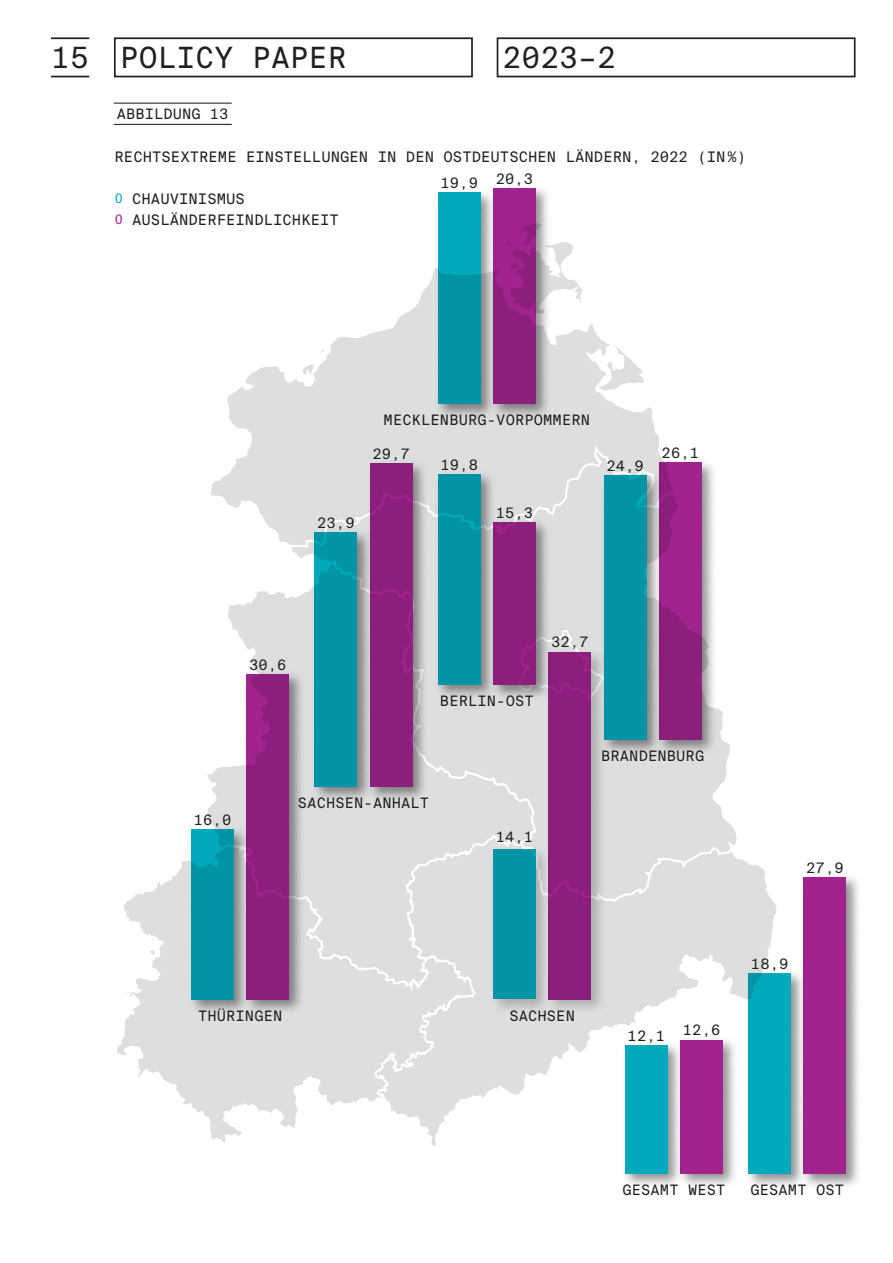
<style>
.page{position:relative;width:893px;height:1263px;background:#fff}
.page>*{position:absolute;margin:0;border:0;box-sizing:border-box;transform-origin:0 0}
.t1{font:29.25px "Suisse Intl Mono";color:#231f20}
.t2{font:14.55px/21.3px "Suisse Intl Mono";color:#231f20}
.t3{font:14.4px "Suisse Intl Mono";letter-spacing:.005em;color:#231f20}
.s1{font-family:"Myriad Pro";color:#00aabc}
.s2{font-family:"Myriad Pro";color:#a2238e}
</style>
<div class="page">
<svg style="left:210px;top:242px;width:449px;height:301px"></svg>
<svg style="left:477px;top:859px;width:299px;height:239px"></svg>
<svg style="left:207px;top:591px;width:282px;height:401px"></svg>
<svg style="left:117px;top:860px;width:360px;height:286px"></svg>
<svg style="left:288px;top:442px;width:452px;height:462px"></svg>
<svg style="left:517px;top:630px;width:83px;height:72px"></svg>
<div style="left:311px;top:529px;width:62px;height:273px;background:#231f20;opacity:.5"></div>
<div style="left:315px;top:533px;width:42px;height:254px;background:#0094a5"></div>
<div style="left:489px;top:845px;width:63px;height:170px;background:#231f20;opacity:.25"></div>
<div style="left:493px;top:849px;width:43px;height:150px;background:#0094a5"></div>
<div style="left:744px;top:969px;width:63px;height:221px;background:#231f20;opacity:.5"></div>
<div style="left:748px;top:973px;width:43px;height:201px;background:#00aabc"></div>
<div style="left:600px;top:471px;width:62px;height:285px;background:#231f20;opacity:.5"></div>
<div style="left:604px;top:475px;width:42px;height:265px;background:#0094a5"></div>
<div style="left:114px;top:37px;width:359px;height:40px;border:2px solid #231f20"></div>
<div style="left:497px;top:37px;width:358px;height:40px;border:2px solid #231f20"></div>
<hr style="left:51px;top:37px;width:38px;height:2px;background:#231f20">
<hr style="left:51px;top:76px;width:38px;height:1px;background:#231f20">
<div style="left:243px;top:670px;width:62px;height:345px;background:#231f20;opacity:.5"></div>
<svg style="left:247px;top:674px;width:42px;height:325px;fill:#8c1e7c"></svg>
<hr style="left:114px;top:103px;width:118px;height:1px;background:#231f20">
<hr style="left:114px;top:124px;width:118px;height:1px;background:#231f20">
<div style="left:187px;top:825px;width:63px;height:190px;background:#231f20;opacity:.5"></div>
<svg style="left:191px;top:829px;width:43px;height:170px;fill:#0094a5"></svg>
<div style="left:366px;top:460px;width:62px;height:342px;background:#231f20;opacity:.5"></div>
<div style="left:370px;top:463px;width:42px;height:324px;background:#8c1e7c"></div>
<div style="left:655px;top:458px;width:63px;height:298px;background:#231f20;opacity:.5"></div>
<svg style="left:659px;top:462px;width:43px;height:278px;fill:#8c1e7c"></svg>
<div style="left:544px;top:648px;width:63px;height:367px;background:#231f20;opacity:.25"></div>
<div style="left:549px;top:652px;width:42px;height:347px;background:#8c1e7c"></div>
<div style="left:800px;top:873px;width:62px;height:316px;background:#231f20;opacity:.5"></div>
<div style="left:804px;top:877px;width:42px;height:297px;background:#a2238e"></div>
<div style="left:621px;top:1041px;width:63px;height:149px;background:#231f20;opacity:.5"></div>
<div style="left:625px;top:1045px;width:43px;height:129px;background:#00aabc"></div>
<div style="left:676px;top:1036px;width:63px;height:153px;background:#231f20;opacity:.5"></div>
<div style="left:680px;top:1040px;width:43px;height:134px;background:#a2238e"></div>
<div style="left:489px;top:518px;width:63px;height:182px;background:#231f20;opacity:.5"></div>
<div style="left:493px;top:522px;width:43px;height:163px;background:#8c1e7c"></div>
<div style="left:434px;top:470px;width:63px;height:230px;background:#231f20;opacity:.5"></div>
<div style="left:438px;top:474px;width:42px;height:211px;background:#0094a5"></div>
<div style="left:434px;top:188px;width:63px;height:232px;background:#231f20;opacity:.5"></div>
<div style="left:438px;top:192px;width:42px;height:212px;background:linear-gradient(to bottom,#00acbe,#008d9e)"></div>
<div style="left:489px;top:184px;width:63px;height:236px;background:#231f20;opacity:.5"></div>
<svg style="left:493px;top:188px;width:43px;height:216px;fill:#8c1e7c"></svg>
<h1 class="t1" style="left:51px;top:41px;width:297px">15 POLICY PAPER</h1>
<h1 class="t1" style="left:503px;top:41px;width:115px">2023–2</h1>
<p class="t3" style="left:117px;top:106px;width:113px">ABBILDUNG 13</p>
<p class="t2" style="left:115px;top:146px;width:633px">RECHTSEXTREME EINSTELLUNGEN IN DEN OSTDEUTSCHEN LÄNDERN, 2022 (IN%)</p>
<p class="t2" style="left:115px;top:188px;width:225px"><span class="s1">0</span> CHAUVINISMUS<br><span class="s2">0</span> AUSLÄNDERFEINDLICHKEIT</p>
<p class="t3" style="left:440px;top:173px;width:94px">19,9 20,3</p>
<p class="t3" style="left:384px;top:412px;width:208px">MECKLENBURG-VORPOMMERN</p>
<p class="t3" style="left:317px;top:515px;width:39px">23,9</p>
<p class="t3" style="left:372px;top:446px;width:39px">29,7</p>
<p class="t3" style="left:662px;top:445px;width:39px">26,1</p>
<p class="t3" style="left:440px;top:457px;width:39px">19,8</p>
<p class="t3" style="left:606px;top:458px;width:39px">24,9</p>
<p class="t3" style="left:496px;top:504px;width:39px">15,3</p>
<p class="t3" style="left:194px;top:812px;width:39px">16,0</p>
<p class="t3" style="left:249px;top:656px;width:39px">30,6</p>
<p class="t3" style="left:440px;top:693px;width:95px">BERLIN-OST</p>
<p class="t3" style="left:298px;top:795px;width:133px">SACHSEN-ANHALT</p>
<p class="t3" style="left:496px;top:829px;width:39px">14,1</p>
<p class="t3" style="left:551px;top:634px;width:39px">32,7</p>
<p class="t3" style="left:601px;top:748px;width:105px">BRANDENBURG</p>
<p class="t3" style="left:806px;top:859px;width:39px">27,9</p>
<p class="t3" style="left:198px;top:1007px;width:86px">THÜRINGEN</p>
<p class="t3" style="left:509px;top:1007px;width:67px">SACHSEN</p>
<p class="t3" style="left:628px;top:1025px;width:94px">12,1 12,6</p>
<p class="t3" style="left:751px;top:955px;width:39px">18,9</p>
<p class="t3" style="left:622px;top:1182px;width:105px">GESAMT WEST</p>
<p class="t3" style="left:750px;top:1182px;width:95px">GESAMT OST</p>
</div>
